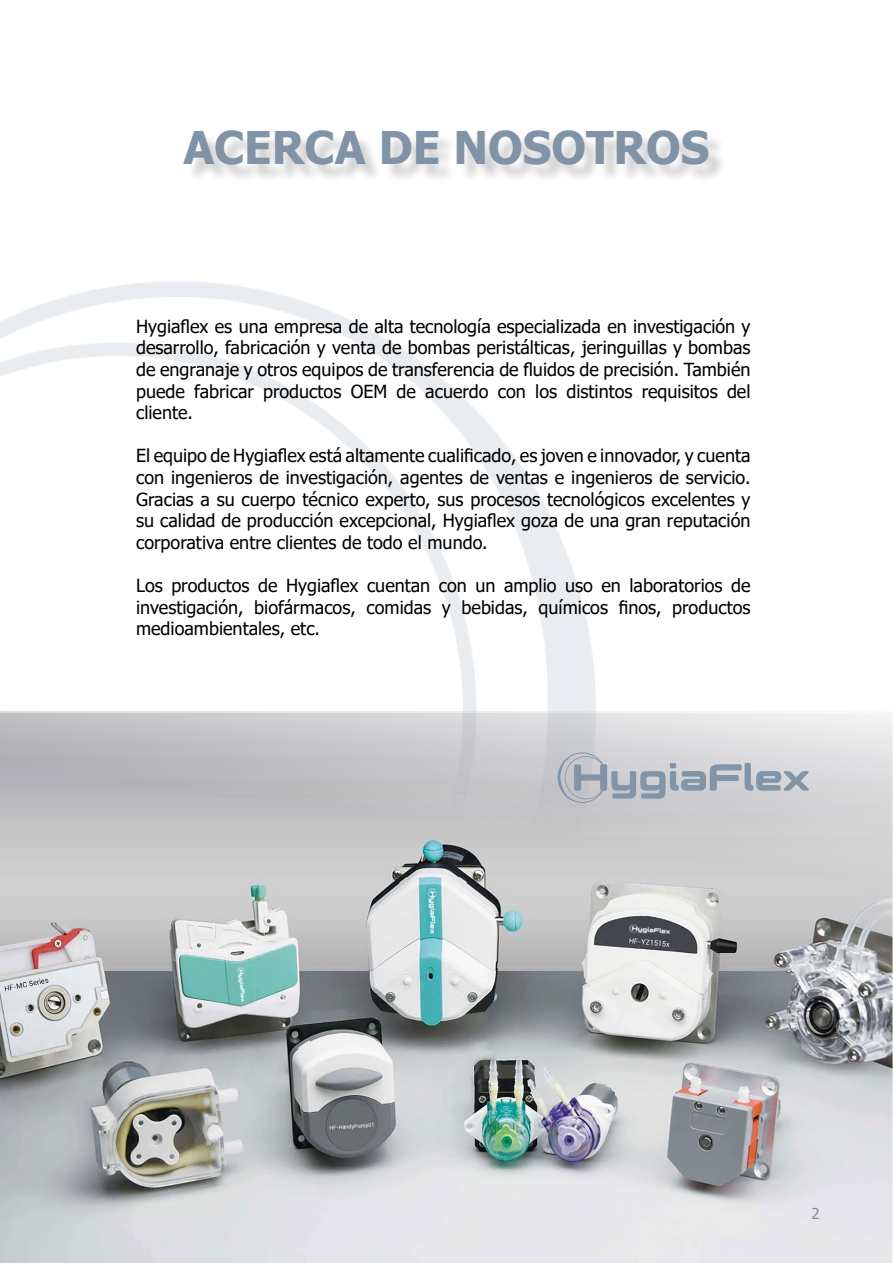
<style>
.page{position:relative;width:893px;height:1263px;background:#fff}
.page>*{position:absolute;margin:0;border:0;box-sizing:border-box;transform-origin:0 0}
.t1{font:700 45px "Tahoma";color:#8193a7}
.t2{font:18px/21.6px "Tahoma";color:#000;text-align:justify}
.t3{font:15px "Tahoma";color:#8193a7}
</style>
<div class="page">
<svg style="left:0;top:711px;width:893px;height:552px;background:#bdc0c2"></svg>
<svg style="left:558px;top:752px;width:251px;height:51px;background:#babfc7"></svg>
<div style="left:186px;top:134px;width:541px;height:49px;background:#000;opacity:.2"></div>
<h1 class="t1" style="left:183px;top:116px;width:527px">ACERCA DE NOSOTROS</h1>
<p class="t2" style="left:136px;top:316px;width:616px">Hygiaflex es una empresa de alta tecnología especializada en investigación y desarrollo, fabricación y venta de bombas peristálticas, jeringuillas y bombas de engranaje y otros equipos de transferencia de fluidos de precisión. También puede fabricar productos OEM de acuerdo con los distintos requisitos del cliente.</p>
<p class="t2" style="left:136px;top:446px;width:616px">El equipo de Hygiaflex está altamente cualificado, es joven e innovador, y cuenta con ingenieros de investigación, agentes de ventas e ingenieros de servicio.<br>Gracias a su cuerpo técnico experto, sus procesos tecnológicos excelentes y su calidad de producción excepcional, Hygiaflex goza de una gran reputación corporativa entre clientes de todo el mundo.</p>
<p class="t2" style="left:136px;top:576px;width:616px">Los productos de Hygiaflex cuentan con un amplio uso en laboratorios de investigación, biofármacos, comidas y bebidas, químicos finos, productos medioambientales, etc.</p>
<p class="t3" style="left:811px;top:1204px;width:10px">2</p>
</div>
